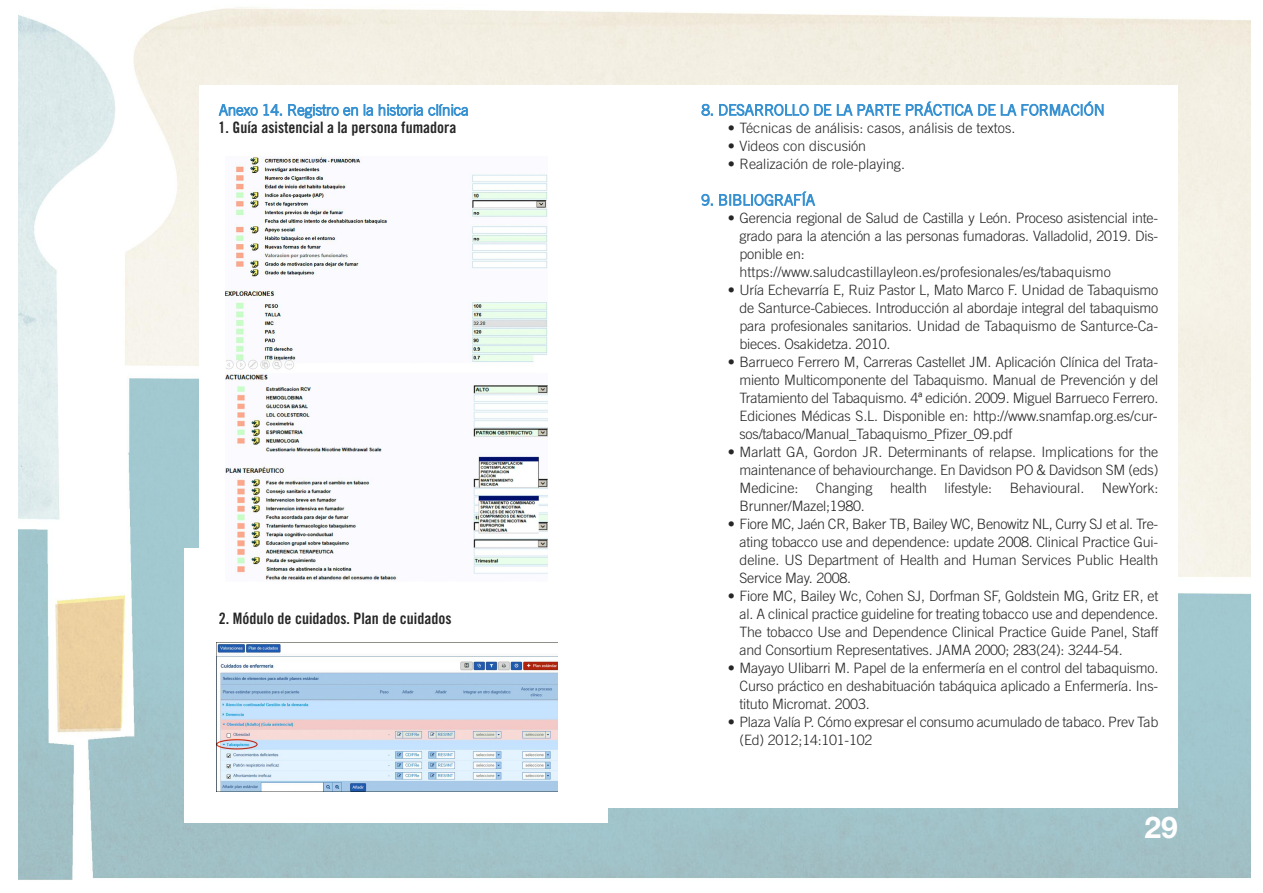
<style>
.page{position:relative;width:1263px;height:893px;background:#fff}
.page>*{position:absolute;margin:0;border:0;box-sizing:border-box;transform-origin:0 0}
.t1{font:700 30px "Helvetica Neue LT Std";color:#fff}
.t2{font:15.75px "Trade Gothic LT Std Bd Cn 20";color:#272627}
.t3{font:300 15px "Trade Gothic LT Std";color:#3892d2}
.t4{font:300 14.25px/18px "Trade Gothic LT Std";letter-spacing:-.015em;color:#272627;text-align:justify}
</style>
<div class="page">
<img style="left:19px;top:7px;width:1231px;height:873px">
<div style="left:199px;top:85px;width:979px;height:723px;background:#fff"></div>
<div style="left:184px;top:549px;width:424px;height:274px;background:#fff"></div>
<img style="left:217px;top:644px;width:340px;height:147px">
<img style="left:225px;top:157px;width:323px;height:423px">
<p class="t3" style="left:219px;top:104px;width:251px">Anexo 14. Registro en la historia clínica</p>
<p class="t2" style="left:219px;top:122px;width:239px">1. Guía asistencial a la persona fumadora</p>
<p class="t2" style="left:219px;top:613px;width:234px">2. Módulo de cuidados. Plan de cuidados</p>
<p class="t3" style="left:701px;top:104px;width:405px">8. DESARROLLO DE LA PARTE PRÁCTICA DE LA FORMACIÓN</p>
<p class="t4" style="left:728px;top:121px;width:289px">• Técnicas de análisis: casos, análisis de textos.</p>
<p class="t4" style="left:728px;top:139px;width:140px">• Videos con discusión</p>
<p class="t4" style="left:728px;top:157px;width:179px">• Realización de role-playing.</p>
<p class="t3" style="left:701px;top:194px;width:115px">9. BIBLIOGRAFÍA</p>
<p class="t4" style="left:739px;top:211px;width:420px;text-align:left;text-indent:-12px">• Gerencia regional de Salud de Castilla y León. Proceso asistencial inte&shy;grado para la atención a las personas fumadoras. Valladolid, 2019. Dis&shy;ponible en: https://www.saludcastillayleon.es/profesionales/es/tabaquismo</p>
<p class="t4" style="left:739px;top:283px;width:420px;text-indent:-12px">• Uría Echevarría E, Ruiz Pastor L, Mato Marco F. Unidad de Tabaquismo de Santurce-Cabieces. Introducción al abordaje integral del tabaquismo para profesionales sanitarios. Unidad de Tabaquismo de Santurce-Ca&shy;bieces. Osakidetza. 2010.</p>
<p class="t4" style="left:739px;top:355px;width:420px;text-indent:-12px">• Barrueco Ferrero M, Carreras Castellet JM. Aplicación Clínica del Trata&shy;miento Multicomponente del Tabaquismo. Manual de Prevención y del Tratamiento del Tabaquismo. 4ª edición. 2009. Miguel Barrueco Ferrero.<br>Ediciones Médicas S.L. Disponible en: http://www.snamfap.org.es/cur&shy;sos/tabaco/Manual_Tabaquismo_Pfizer_09.pdf</p>
<p class="t4" style="left:739px;top:445px;width:420px;text-indent:-12px">• Marlatt GA, Gordon JR. Determinants of relapse. Implications for the maintenance of behaviourchange. En Davidson PO &amp; Davidson SM (eds)<br>Medicine: Changing health lifestyle: Behavioural. NewYork:<br>Brunner/Mazel;1980.</p>
<p class="t4" style="left:739px;top:517px;width:420px;text-indent:-12px">• Fiore MC, Jaén CR, Baker TB, Bailey WC, Benowitz NL, Curry SJ et al. Tre&shy;ating tobacco use and dependence: update 2008. Clinical Practice Gui&shy;deline. US Department of Health and Human Services Public Health Service May. 2008.</p>
<p class="t4" style="left:739px;top:589px;width:420px;text-indent:-12px">• Fiore MC, Bailey Wc, Cohen SJ, Dorfman SF, Goldstein MG, Gritz ER, et al. A clinical practice guideline for treating tobacco use and dependence.<br>The tobacco Use and Dependence Clinical Practice Guide Panel, Staff and Consortium Representatives. JAMA 2000; 283(24): 3244-54.</p>
<p class="t4" style="left:739px;top:661px;width:420px;text-indent:-12px">• Mayayo Ulibarri M. Papel de la enfermería en el control del tabaquismo.<br>Curso práctico en deshabituación tabáquica aplicado a Enfermería. Ins&shy;tituto Micromat. 2003.</p>
<p class="t4" style="left:739px;top:715px;width:420px;text-indent:-12px">• Plaza Valía P. Cómo expresar el consumo acumulado de tabaco. Prev Tab (Ed) 2012;14:101-102</p>
<h1 class="t1" style="left:1144px;top:816px;width:35px">29</h1>
</div>
